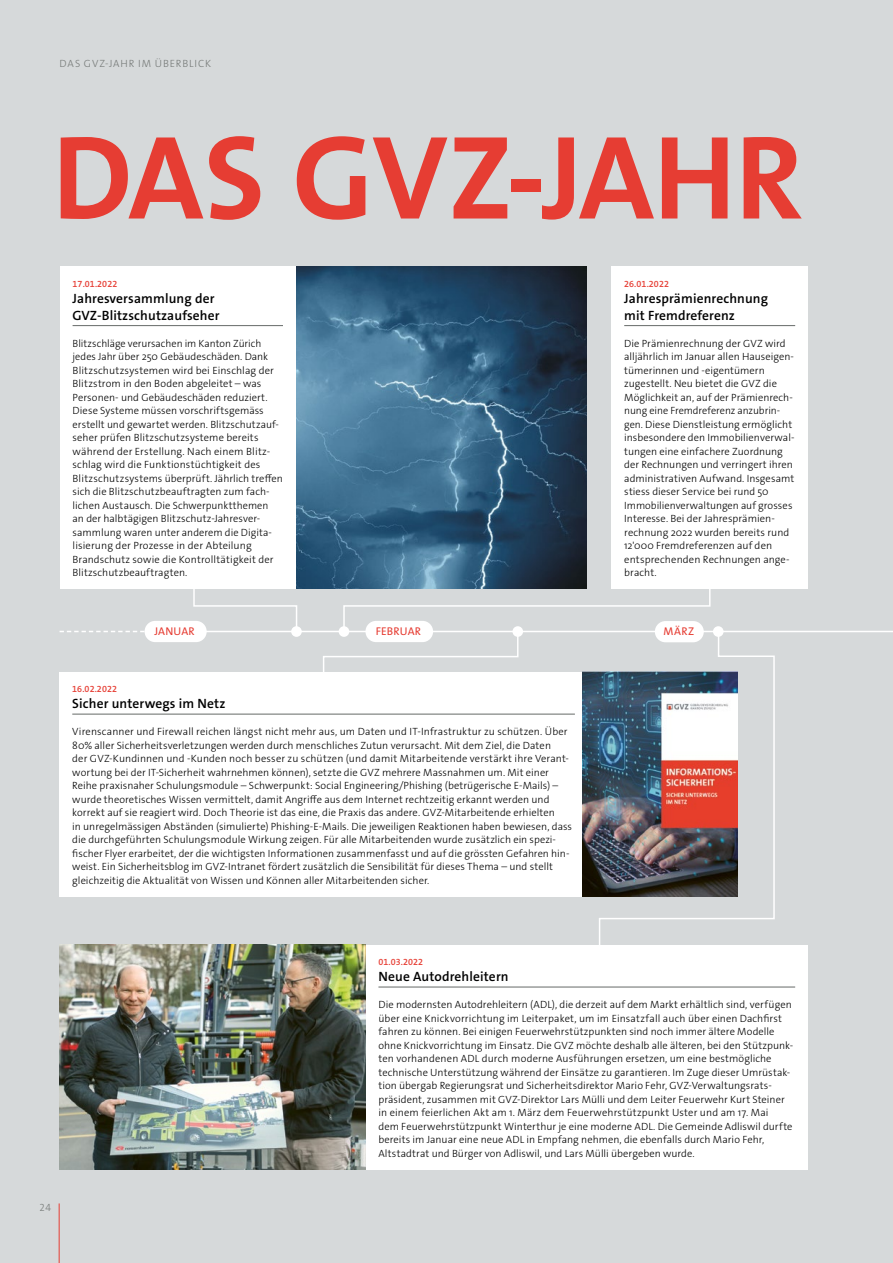
<style>
.page{position:relative;width:893px;height:1263px;background:#d6d9da}
.page>*{position:absolute;margin:0;border:0;box-sizing:border-box;transform-origin:0 0}
.t1{font:120px "The Sans LP7 Bld";letter-spacing:-.005em;color:#e63d33}
.t2{font:13.5px/16.5px "The Sans LP6 Se Bld";letter-spacing:.01em;color:#000}
.t3{font:11.25px "The Sans LP5 Plain";letter-spacing:.02em;color:#e63d33}
.t4{font:10.5px/13.5px "The Sans LP3 Lig";letter-spacing:.005em;color:#000}
.t5{font:10.5px "The Sans LP3 Lig";letter-spacing:.08em;color:#767a78}
.t6{font:9px "The Sans LP6 Se Bld";letter-spacing:.01em;color:#e63d33}
</style>
<div class="page">
<hr style="left:59px;top:1203px;width:1px;height:60px;background:#e63d33">
<hr style="left:155px;top:631px;width:738px;height:1px;background:#fff">
<div style="left:60px;top:672px;width:528px;height:224px;background:#fff"></div>
<hr style="left:72px;top:713px;width:503px;height:2px;background:#767a78">
<div style="left:366px;top:945px;width:442px;height:224px;background:#fff"></div>
<hr style="left:378px;top:986px;width:417px;height:1px;background:#767a78">
<div style="left:291px;top:626px;width:11px;height:11px;background:#fff;border-radius:50%"></div>
<img style="left:582px;top:692px;width:16px;height:204px">
<div style="left:713px;top:626px;width:11px;height:11px;background:#fff;border-radius:50%"></div>
<div style="left:611px;top:267px;width:197px;height:322px;background:#fff"></div>
<hr style="left:624px;top:325px;width:171px;height:1px;background:#767a78">
<svg style="left:323px;top:589px;width:388px;height:103px"></svg>
<svg style="left:60px;top:589px;width:238px;height:53px"></svg>
<img style="left:598px;top:632px;width:177px;height:313px">
<img style="left:296px;top:267px;width:291px;height:322px">
<img style="left:60px;top:945px;width:306px;height:224px">
<div style="left:60px;top:267px;width:236px;height:322px;background:#fff"></div>
<hr style="left:73px;top:325px;width:210px;height:1px;background:#767a78">
<p class="t5" style="left:60px;top:56px;width:153px">DAS GVZ-JAHR IM ÜBERBLICK</p>
<h1 class="t1" style="left:52px;top:101px;width:752px">DAS GVZ-JAHR</h1>
<p class="t6" style="left:73px;top:278px;width:46px">17.01.2022</p>
<p class="t2" style="left:73px;top:292px;width:148px">Jahresversammlung der<br>GVZ-Blitzschutzaufseher</p>
<p class="t4" style="left:73px;top:336px;width:212px">Blitzschläge verursachen im Kanton Zürich jedes Jahr über 250 Gebäudeschäden. Dank Blitzschutzsystemen wird bei Einschlag der Blitzstrom in den Boden abgeleitet – was Personen- und Gebäudeschäden reduziert.<br>Diese Systeme müssen vorschriftsgemäss erstellt und gewartet werden. Blitzschutzauf&shy;seher prüfen Blitzschutzsysteme bereits während der Erstellung. Nach einem Blitz&shy;schlag wird die Funktionstüchtigkeit des Blitzschutzsystems überprüft. Jährlich treffen sich die Blitzschutzbeauftragten zum fach&shy;lichen Austausch. Die Schwerpunktthemen<br>an der halbtägigen Blitzschutz-Jahresver&shy;sammlung waren unter anderem die Digita&shy;lisierung der Prozesse in der Abteilung Brandschutz sowie die Kontrolltätigkeit der Blitzschutzbeauftragten.</p>
<p class="t6" style="left:624px;top:278px;width:46px">26.01.2022</p>
<p class="t2" style="left:624px;top:292px;width:145px">Jahresprämienrechnung mit Fremdreferenz</p>
<p class="t4" style="left:624px;top:336px;width:172px">Die Prämienrechnung der GVZ wird alljährlich im Januar allen Hauseigen&shy;tümerinnen und -eigentümern zugestellt. Neu bietet die GVZ die Möglichkeit an, auf der Prämienrech&shy;nung eine Fremdreferenz anzubrin&shy;gen. Diese Dienstleistung ermöglicht insbesondere den Immobilienverwal&shy;tungen eine einfachere Zuordnung der Rechnungen und verringert ihren administrativen Aufwand. Insgesamt stiess dieser Service bei rund 50<br>Immobilienverwaltungen auf grosses Interesse. Bei der Jahresprämien&shy;rechnung 2022 wurden bereits rund 12'000 Fremdreferenzen auf den entsprechenden Rechnungen ange&shy;bracht.</p>
<p class="t3" style="left:154px;top:624px;width:42px">JANUAR</p>
<p class="t3" style="left:376px;top:624px;width:47px">FEBRUAR</p>
<p class="t3" style="left:664px;top:624px;width:32px">MÄRZ</p>
<p class="t6" style="left:72px;top:683px;width:46px">16.02.2022</p>
<p class="t2" style="left:72px;top:697px;width:155px">Sicher unterwegs im Netz</p>
<p class="t4" style="left:72px;top:725px;width:501px">Virenscanner und Firewall reichen längst nicht mehr aus, um Daten und IT-Infrastruktur zu schützen. Über 80% aller Sicherheitsverletzungen werden durch menschliches Zutun verursacht. Mit dem Ziel, die Daten<br>der GVZ-Kundinnen und -Kunden noch besser zu schützen (und damit Mitarbeitende verstärkt ihre Verant&shy;wortung bei der IT-Sicherheit wahrnehmen können), setzte die GVZ mehrere Massnahmen um. Mit einer Reihe praxisnaher Schulungsmodule – Schwerpunkt: Social Engineering/Phishing (betrügerische E-Mails) – wurde theoretisches Wissen vermittelt, damit Angriffe aus dem Internet rechtzeitig erkannt werden und korrekt auf sie reagiert wird. Doch Theorie ist das eine, die Praxis das andere. GVZ-Mitarbeitende erhielten<br>in unregelmässigen Abständen (simulierte) Phishing-E-Mails. Die jeweiligen Reaktionen haben bewiesen, dass die durchgeführten Schulungsmodule Wirkung zeigen. Für alle Mitarbeitenden wurde zusätzlich ein spezi&shy;fischer Flyer erarbeitet, der die wichtigsten Informationen zusammenfasst und auf die grössten Gefahren hin&shy;weist. Ein Sicherheitsblog im GVZ-Intranet fördert zusätzlich die Sensibilität für dieses Thema – und stellt gleichzeitig die Aktualität von Wissen und Können aller Mitarbeitenden sicher.</p>
<p class="t5" style="left:40px;top:1200px;width:13px">24</p>
<p class="t6" style="left:378px;top:956px;width:46px">01.03.2022</p>
<p class="t2" style="left:378px;top:969px;width:132px">Neue Autodrehleitern</p>
<p class="t4" style="left:378px;top:998px;width:416px">Die modernsten Autodrehleitern (ADL), die derzeit auf dem Markt erhältlich sind, verfügen über eine Knickvorrichtung im Leiterpaket, um im Einsatzfall auch über einen Dachfirst fahren zu können. Bei einigen Feuerwehrstützpunkten sind noch immer ältere Modelle ohne Knickvorrichtung im Einsatz. Die GVZ möchte deshalb alle älteren, bei den Stützpunk&shy;ten vorhandenen ADL durch moderne Ausführungen ersetzen, um eine bestmögliche technische Unterstützung während der Einsätze zu garantieren. Im Zuge dieser Umrüstak&shy;tion übergab Regierungsrat und Sicherheitsdirektor Mario Fehr, GVZ-Verwaltungsrats&shy;präsident, zusammen mit GVZ-Direktor Lars Mülli und dem Leiter Feuerwehr Kurt Steiner in einem feierlichen Akt am 1. März dem Feuerwehrstützpunkt Uster und am 17. Mai<br>dem Feuerwehrstützpunkt Winterthur je eine moderne ADL. Die Gemeinde Adliswil durfte bereits im Januar eine neue ADL in Empfang nehmen, die ebenfalls durch Mario Fehr, Altstadtrat und Bürger von Adliswil, und Lars Mülli übergeben wurde.</p>
</div>
